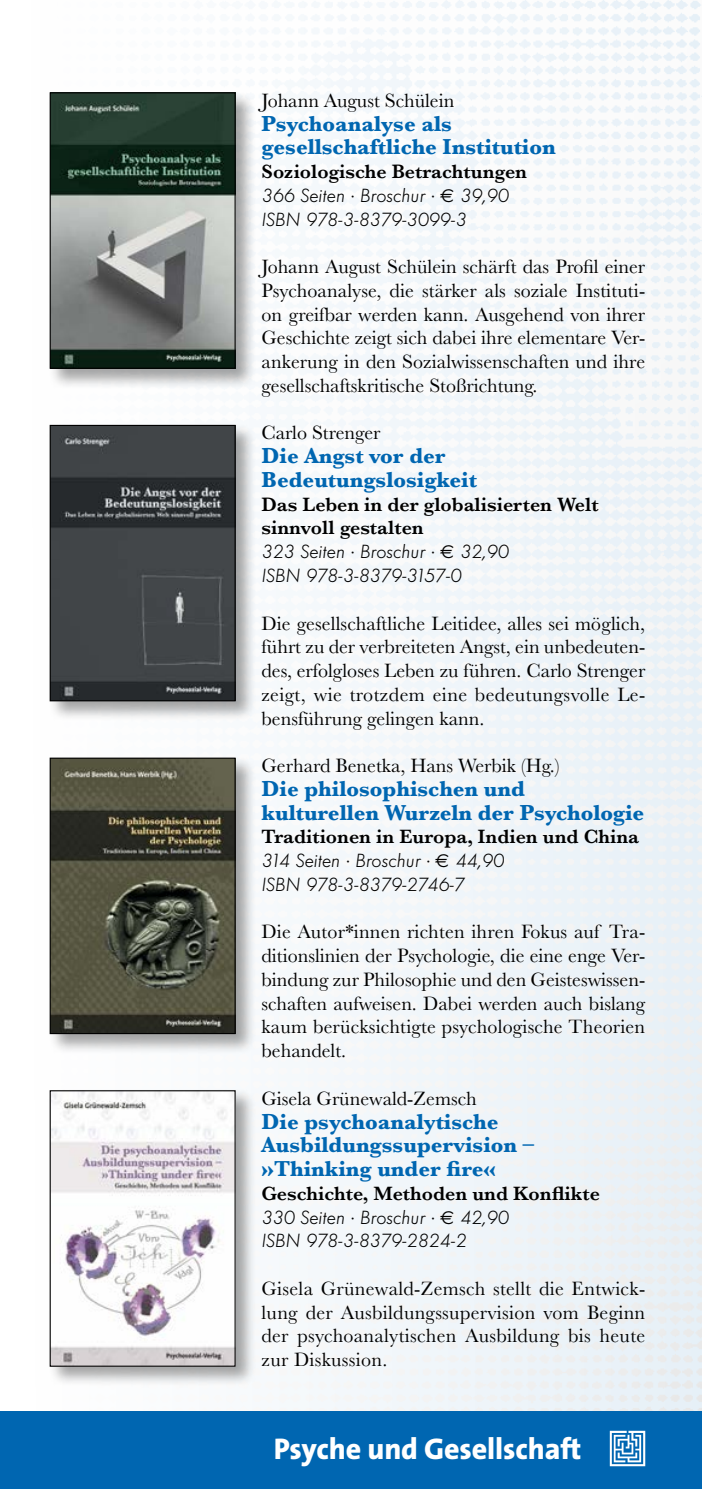
<style>
.page{position:relative;width:702px;height:1489px;background:#fff}
.page>*{position:absolute;margin:0;border:0;box-sizing:border-box;transform-origin:0 0}
.t1{font:800 30px "The Sans";letter-spacing:-.005em;color:#fff}
.t2{font:800 30px "The Sans";letter-spacing:.025em;color:#fff}
.Haupttitel{font:700 22.5px/23.8px "Baskerville";color:#0066b1}
.beschreibung{font:20px/23.8px "Baskerville";letter-spacing:.01em;color:#000;text-align:justify}
.Untertitel{font:600 20px/23.8px "Baskerville";color:#000}
.Autor{font:20px "Baskerville";color:#000}
.Meta_links{font:italic 300 18.75px "Futura BQ";letter-spacing:.025em;color:#000}
.s1{font-family:"Euro Sans";font-weight:400;font-style:normal}
</style>
<div class="page">
<div style="left:0;top:1410px;width:702px;height:78px;background:#0066b1"></div>
<svg style="left:609px;top:1430px;width:37px;height:35px"></svg>
<div style="left:47px;top:91px;width:209px;height:299px;background:#000;opacity:.35"></div>
<img style="left:52px;top:94px;width:182px;height:273px">
<div style="left:50px;top:92px;width:186px;height:277px;border:1px solid #000"></div>
<div style="left:47px;top:423px;width:209px;height:299px;background:#000;opacity:.35"></div>
<img style="left:52px;top:427px;width:182px;height:272px">
<div style="left:50px;top:425px;width:186px;height:276px;border:1px solid #000"></div>
<div style="left:47px;top:756px;width:209px;height:299px;background:#000;opacity:.35"></div>
<img style="left:52px;top:759px;width:182px;height:273px">
<div style="left:50px;top:757px;width:186px;height:277px;border:1px solid #000"></div>
<div style="left:47px;top:1088px;width:209px;height:299px;background:#000;opacity:.35"></div>
<img style="left:52px;top:1092px;width:182px;height:272px">
<div style="left:50px;top:1090px;width:186px;height:276px;border:1px solid #000"></div>
<p class="Autor" style="left:261px;top:87px;width:194px">Johann August Schülein</p>
<p class="Haupttitel" style="left:261px;top:111px;width:295px">Psychoanalyse als gesellschaftliche Institution</p>
<p class="Untertitel" style="left:261px;top:159px;width:267px">Soziologische Betrachtungen</p>
<p class="Meta_links" style="left:261px;top:184px;width:248px">366 Seiten · Broschur · <span class="s1">€</span> 39,90</p>
<p class="Meta_links" style="left:261px;top:208px;width:206px">ISBN 978-3-8379-3099-3</p>
<p class="beschreibung" style="left:261px;top:255px;width:385px">Johann August Schülein schärft das Profil einer Psychoanalyse, die stärker als soziale Instituti&shy;on greifbar werden kann. Ausgehend von ihrer Geschichte zeigt sich dabei ihre elementare Ver&shy;ankerung in den Sozialwissenschaften und ihre gesellschaftskritische Stoßrichtung.</p>
<p class="Autor" style="left:261px;top:420px;width:121px">Carlo Strenger</p>
<p class="Haupttitel" style="left:261px;top:444px;width:217px">Die Angst vor der<br>Bedeutungslosigkeit</p>
<p class="Untertitel" style="left:261px;top:492px;width:338px">Das Leben in der globalisierten Welt sinnvoll gestalten</p>
<p class="Meta_links" style="left:261px;top:541px;width:248px">323 Seiten · Broschur · <span class="s1">€</span> 32,90</p>
<p class="Meta_links" style="left:261px;top:564px;width:201px">ISBN 978-3-8379-3157-0</p>
<p class="beschreibung" style="left:261px;top:611px;width:385px">Die gesellschaftliche Leitidee, alles sei möglich, führt zu der verbreiteten Angst, ein unbedeuten&shy;des, erfolgloses Leben zu führen. Carlo Strenger zeigt, wie trotzdem eine bedeutungsvolle Le&shy;bensführung gelingen kann.</p>
<p class="Autor" style="left:261px;top:752px;width:299px">Gerhard Benetka, Hans Werbik (Hg.)</p>
<p class="Haupttitel" style="left:261px;top:776px;width:384px">Die philosophischen und kulturellen Wurzeln der Psychologie</p>
<p class="Untertitel" style="left:261px;top:824px;width:379px">Traditionen in Europa, Indien und China</p>
<p class="Meta_links" style="left:261px;top:849px;width:243px">314 Seiten · Broschur · <span class="s1">€</span> 44,90</p>
<p class="Meta_links" style="left:261px;top:873px;width:204px">ISBN 978-3-8379-2746-7</p>
<p class="beschreibung" style="left:261px;top:920px;width:385px">Die Autor*innen richten ihren Fokus auf Tra&shy;ditionslinien der Psychologie, die eine enge Ver&shy;bindung zur Philosophie und den Geisteswissen&shy;schaften aufweisen. Dabei werden auch bislang kaum berücksichtigte psychologische Theorien behandelt.</p>
<p class="Autor" style="left:261px;top:1085px;width:217px">Gisela Grünewald-Zemsch</p>
<p class="Haupttitel" style="left:261px;top:1109px;width:274px">Die psychoanalytische<br>Ausbildungssupervision – »Thinking under fire«</p>
<p class="Untertitel" style="left:261px;top:1181px;width:340px">Geschichte, Methoden und Konflikte</p>
<p class="Meta_links" style="left:261px;top:1206px;width:248px">330 Seiten · Broschur · <span class="s1">€</span> 42,90</p>
<p class="Meta_links" style="left:261px;top:1229px;width:206px">ISBN 978-3-8379-2824-2</p>
<p class="beschreibung" style="left:261px;top:1276px;width:385px">Gisela Grünewald-Zemsch stellt die Entwick&shy;lung der Ausbildungssupervision vom Beginn der psychoanalytischen Ausbildung bis heute zur Diskussion.</p>
<h1 class="t1" style="left:35px;top:1423px;width:547px"><sup>Deutsche</sup> <sup>Einheit</sup>Psyche und Gesellsch ft</h1>
<h1 class="t2" style="left:304px;top:1422px;width:273px">Psychosozial-Verlag</h1>
</div>
